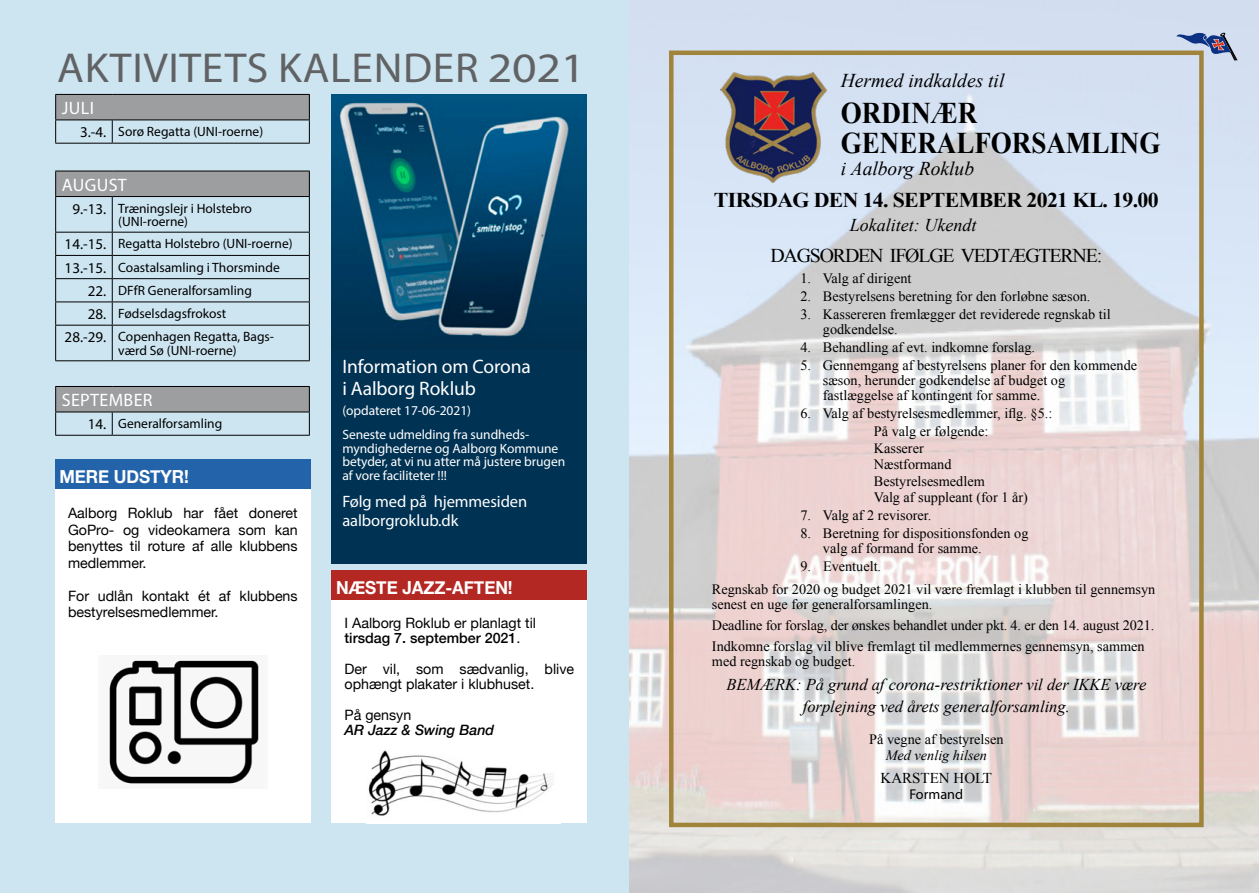
<style>
.page{position:relative;width:1259px;height:893px;background:#fff}
.page>*{position:absolute;margin:0;border:0;box-sizing:border-box;transform-origin:0 0}
.t1{font:42px "Myriad Pro";letter-spacing:.015em;color:#616264;scale:1.04 1}
.t2{font:700 30px/30px "Times New Roman";color:#000;scale:.9 1}
.t3{font:700 21px "Times New Roman";letter-spacing:-.03em;color:#000;scale:1.04 1}
.t4{font:19.5px/22.5px "Myriad Pro";letter-spacing:-.005em;color:#fff}
.t5{font:italic 19.5px "Times New Roman";color:#000}
.t6{font:19.5px "Times New Roman";letter-spacing:-.06em;color:#000}
.t7{font:700 18px "Helvetica Neue";letter-spacing:-.005em;color:#fff;scale:.95 1}
.t8{font:18px "Myriad Pro";letter-spacing:.02em;color:#fff}
.t9{font:italic 18px "Times New Roman";color:#000}
.t10{font:italic 16.5px/22.5px "Times New Roman";color:#000;text-align:center}
.t11{font:16.5px/19.5px "Myriad Pro";letter-spacing:-.005em;color:#fff}
.t12{font:15px "Times New Roman";color:#000}
.t13{font:14.25px/15px "Times New Roman";color:#000}
.t14{font:14.25px/16.5px "Helvetica Neue";color:#000}
.t15{font:italic 500 14.25px "Helvetica Neue";color:#000}
.t16{font:italic 14.25px "Times New Roman";color:#000}
.t17{font:14.25px "Myriad Pro";color:#000}
.t18{font:13.5px/23.2px "Myriad Pro";color:#000}
.t19{font:13.5px/13.5px "Myriad Pro";letter-spacing:-.005em;color:#fff}
.s1{font-size:15px}
.s2{font-weight:500}
</style>
<div class="page">
<div style="left:0;top:0;width:629px;height:893px;background:#cde5f1"></div>
<div style="left:56px;top:94px;width:253px;height:26px;background:#9c9e9f"></div>
<svg style="left:112px;top:121px;width:1px;height:22px"></svg>
<hr style="left:55px;top:143px;width:57px;height:1px;background:#000">
<hr style="left:112px;top:143px;width:198px;height:1px;background:#000">
<hr style="left:55px;top:94px;width:57px;height:1px;background:#000">
<svg style="left:55px;top:95px;width:1px;height:48px"></svg>
<hr style="left:112px;top:94px;width:198px;height:1px;background:#000">
<svg style="left:309px;top:95px;width:1px;height:48px"></svg>
<hr style="left:55px;top:120px;width:57px;height:1px;background:#000">
<hr style="left:112px;top:120px;width:198px;height:1px;background:#000">
<div style="left:56px;top:171px;width:253px;height:26px;background:#9c9e9f"></div>
<hr style="left:55px;top:197px;width:1px;height:35px;background:#000">
<hr style="left:112px;top:197px;width:1px;height:35px;background:#000">
<hr style="left:309px;top:197px;width:1px;height:35px;background:#000">
<hr style="left:55px;top:232px;width:57px;height:1px;background:#000">
<hr style="left:112px;top:232px;width:198px;height:1px;background:#000">
<hr style="left:55px;top:255px;width:57px;height:1px;background:#000">
<hr style="left:112px;top:255px;width:198px;height:1px;background:#000">
<hr style="left:55px;top:278px;width:57px;height:1px;background:#000">
<hr style="left:112px;top:278px;width:198px;height:1px;background:#000">
<hr style="left:55px;top:302px;width:57px;height:1px;background:#000">
<svg style="left:55px;top:233px;width:1px;height:92px"></svg>
<hr style="left:112px;top:302px;width:198px;height:1px;background:#000">
<svg style="left:112px;top:233px;width:1px;height:92px"></svg>
<svg style="left:309px;top:233px;width:1px;height:92px"></svg>
<hr style="left:55px;top:325px;width:57px;height:1px;background:#000">
<hr style="left:55px;top:326px;width:1px;height:34px;background:#000">
<hr style="left:112px;top:325px;width:198px;height:1px;background:#000">
<hr style="left:112px;top:326px;width:1px;height:34px;background:#000">
<hr style="left:309px;top:326px;width:1px;height:34px;background:#000">
<hr style="left:55px;top:360px;width:57px;height:1px;background:#000">
<hr style="left:112px;top:360px;width:198px;height:1px;background:#000">
<hr style="left:55px;top:171px;width:57px;height:1px;background:#000">
<svg style="left:55px;top:171px;width:1px;height:25px"></svg>
<hr style="left:112px;top:171px;width:198px;height:1px;background:#000">
<svg style="left:309px;top:171px;width:1px;height:25px"></svg>
<hr style="left:55px;top:196px;width:57px;height:1px;background:#000">
<hr style="left:112px;top:196px;width:198px;height:1px;background:#000">
<div style="left:332px;top:252px;width:255px;height:311px;background:#003253"></div>
<img style="left:332px;top:94px;width:255px;height:244px">
<img style="left:629px;top:0;width:630px;height:893px">
<div style="left:669px;top:51px;width:534px;height:776px;border:4px solid #a1843b"></div>
<img style="left:720px;top:72px;width:106px;height:110px">
<svg style="left:1176px;top:32px;width:61px;height:29px;background:#979fb6"></svg>
<div style="left:332px;top:570px;width:255px;height:30px;background:#b32823"></div>
<div style="left:332px;top:600px;width:255px;height:223px;background:#fff"></div>
<img style="left:368px;top:750px;width:186px;height:66px">
<div style="left:55px;top:459px;width:255px;height:31px;background:#2363a9"></div>
<div style="left:55px;top:490px;width:255px;height:333px;background:#fff"></div>
<img style="left:109px;top:660px;width:150px;height:124px">
<div style="left:56px;top:386px;width:253px;height:26px;background:#9c9e9f"></div>
<svg style="left:112px;top:413px;width:1px;height:22px"></svg>
<hr style="left:55px;top:435px;width:57px;height:1px;background:#000">
<hr style="left:112px;top:435px;width:198px;height:1px;background:#000">
<hr style="left:55px;top:386px;width:57px;height:1px;background:#000">
<svg style="left:55px;top:387px;width:1px;height:48px"></svg>
<hr style="left:112px;top:386px;width:198px;height:1px;background:#000">
<svg style="left:309px;top:387px;width:1px;height:48px"></svg>
<hr style="left:55px;top:412px;width:57px;height:1px;background:#000">
<hr style="left:112px;top:412px;width:198px;height:1px;background:#000">
<h1 class="t1" style="left:57px;top:42px;width:509px">AKTIVITETS KALENDER 2021</h1>
<p class="t8" style="left:62px;top:97px;width:34px">JULI</p>
<p class="t18" style="left:80px;top:120px;width:185px"><span class="s1">3.-4.</span> Sorø Regatta (UNI-roerne)</p>
<p class="t8" style="left:62px;top:173px;width:67px">AUGUST</p>
<p class="t18" style="left:118px;top:201px;width:135px;line-height:13.5px;text-indent:-46px"><span class="s1">9.-13.</span> Træningslejr i Holstebro (UNI-roerne)</p>
<p class="t18" style="left:65px;top:232px;width:229px"><span class="s1">14.-15.</span> Regatta Holstebro (UNI-roerne)<br><span class="s1">13.-15.</span> Coastalsamling i Thorsminde</p>
<p class="t18" style="left:88px;top:278px;width:166px"><span class="s1">22.</span> DFfR Generalforsamling</p>
<p class="t18" style="left:65px;top:302px;width:211px;text-indent:23px"><span class="s1">28.</span> Fødselsdagsfrokost<br><span class="s1">28.-29.</span> Copenhagen Regatta, Bags-</p>
<p class="t18" style="left:118px;top:338px;width:120px">værd Sø (UNI-roerne)</p>
<h3 class="t4" style="left:342px;top:355px;width:190px">Information om Corona i Aalborg Roklub</h3>
<p class="t19" style="left:342px;top:398px;width:188px;line-height:24px">(opdateret 17-06-2021)<br>Seneste udmelding fra sundheds-</p>
<p class="t19" style="left:342px;top:441px;width:224px">myndighederne og Aalborg Kommune betyder, at vi nu atter må justere brugen af vore faciliteter !!!</p>
<p class="t11" style="left:342px;top:491px;width:186px">Følg med på hjemmesiden aalborgroklub.dk</p>
<p class="t8" style="left:62px;top:389px;width:92px">SEPTEMBER</p>
<p class="t18" style="left:88px;top:412px;width:136px"><span class="s1">14.</span> Generalforsamling</p>
<p class="t7" style="left:60px;top:462px;width:138px">MERE UDSTYR!</p>
<p class="t14" style="left:68px;top:506px;width:231px;text-align:justify">Aalborg Roklub har fået doneret GoPro- og videokamera som kan benyttes til roture af alle klubbens medlemmer.</p>
<p class="t14" style="left:68px;top:588px;width:231px">For udlån kontakt ét af klubbens bestyrelsesmedlemmer.</p>
<p class="t7" style="left:336px;top:573px;width:187px">NÆSTE JAZZ-AFTEN!</p>
<p class="t14" style="left:344px;top:616px;width:193px;line-height:15.3px">I Aalborg Roklub er planlagt til <span class="s2">tirsdag 7. september 2021</span>.</p>
<p class="t14" style="left:344px;top:662px;width:231px;line-height:15.3px">Der vil, som sædvanlig, blive ophængt plakater i klubhuset.</p>
<p class="t14" style="left:344px;top:707px;width:68px">På gensyn</p>
<p class="t15" style="left:344px;top:718px;width:151px">AR Jazz &amp; Swing Band</p>
<h3 class="t5" style="left:841px;top:67px;width:165px">Hermed indkaldes til</h3>
<h2 class="t2" style="left:841px;top:97px;width:357px">ORDINÆR<br>GENERALFORSAMLING</h2>
<h3 class="t5" style="left:841px;top:155px;width:135px">i Aalborg Roklub</h3>
<h3 class="t3" style="left:714px;top:185px;width:429px">TIRSDAG DEN 14. SEPTEMBER 2021 KL. 19.00</h3>
<p class="t9" style="left:850px;top:212px;width:128px">Lokalitet: Ukendt</p>
<h3 class="t6" style="left:770px;top:242px;width:333px">DAGSORDEN IFØLGE VEDTÆGTERNE:</h3>
<p class="t13" style="left:800px;top:271px;width:113px">1. Valg af dirigent</p>
<p class="t13" style="left:800px;top:289px;width:292px">2. Bestyrelsens beretning for den forløbne sæson.</p>
<p class="t13" style="left:823px;top:307px;width:289px;text-indent:-22px">3. Kassereren fremlægger det reviderede regnskab til godkendelse.</p>
<p class="t13" style="left:800px;top:340px;width:236px">4. Behandling af evt. indkomne forslag.</p>
<p class="t13" style="left:823px;top:358px;width:316px;text-indent:-23px">5. Gennemgang af bestyrelsens planer for den kommende sæson, herunder godkendelse af budget og fastlæggelse af kontingent for samme.</p>
<p class="t13" style="left:874px;top:404px;width:180px;line-height:18px;text-indent:-74px">6. Valg af bestyrelsesmedlemmer, iflg. §5.:<br>På valg er følgende:</p>
<p class="t13" style="left:874px;top:439px;width:155px;line-height:16.5px">Kasserer<br>Næstformand<br>Bestyrelsesmedlem<br>Valg af suppleant (for 1 år)</p>
<p class="t13" style="left:800px;top:508px;width:132px">7. Valg af 2 revisorer.</p>
<p class="t13" style="left:823px;top:526px;width:207px;text-indent:-23px">8. Beretning for dispositionsfonden og valg af formand for samme.</p>
<p class="t13" style="left:712px;top:555px;width:445px;line-height:22.5px;text-indent:89px">9. Eventuelt.<br>Regnskab for 2020 og budget 2021 vil være fremlagt i klubben til gennemsyn</p>
<p class="t13" style="left:712px;top:593px;width:444px;line-height:21px">senest en uge før generalforsamlingen.<br>Deadline for forslag, der ønskes behandlet under pkt. 4. er den 14. august 2021.<br>Indkomne forslag vil blive fremlagt til medlemmernes gennemsyn, sammen</p>
<p class="t13" style="left:712px;top:653px;width:145px">med regnskab og budget.</p>
<p class="t10" style="left:726px;top:672px;width:421px">BEMÆRK: På grund af corona-restriktioner vil der IKKE være forplejning ved årets generalforsamling.</p>
<p class="t13" style="left:869px;top:731px;width:136px">På vegne af bestyrelsen</p>
<p class="t16" style="left:885px;top:746px;width:103px">Med venlig hilsen</p>
<p class="t12" style="left:880px;top:768px;width:113px">KARSTEN HOLT</p>
<p class="t17" style="left:909px;top:786px;width:55px">Formand</p>
</div>
